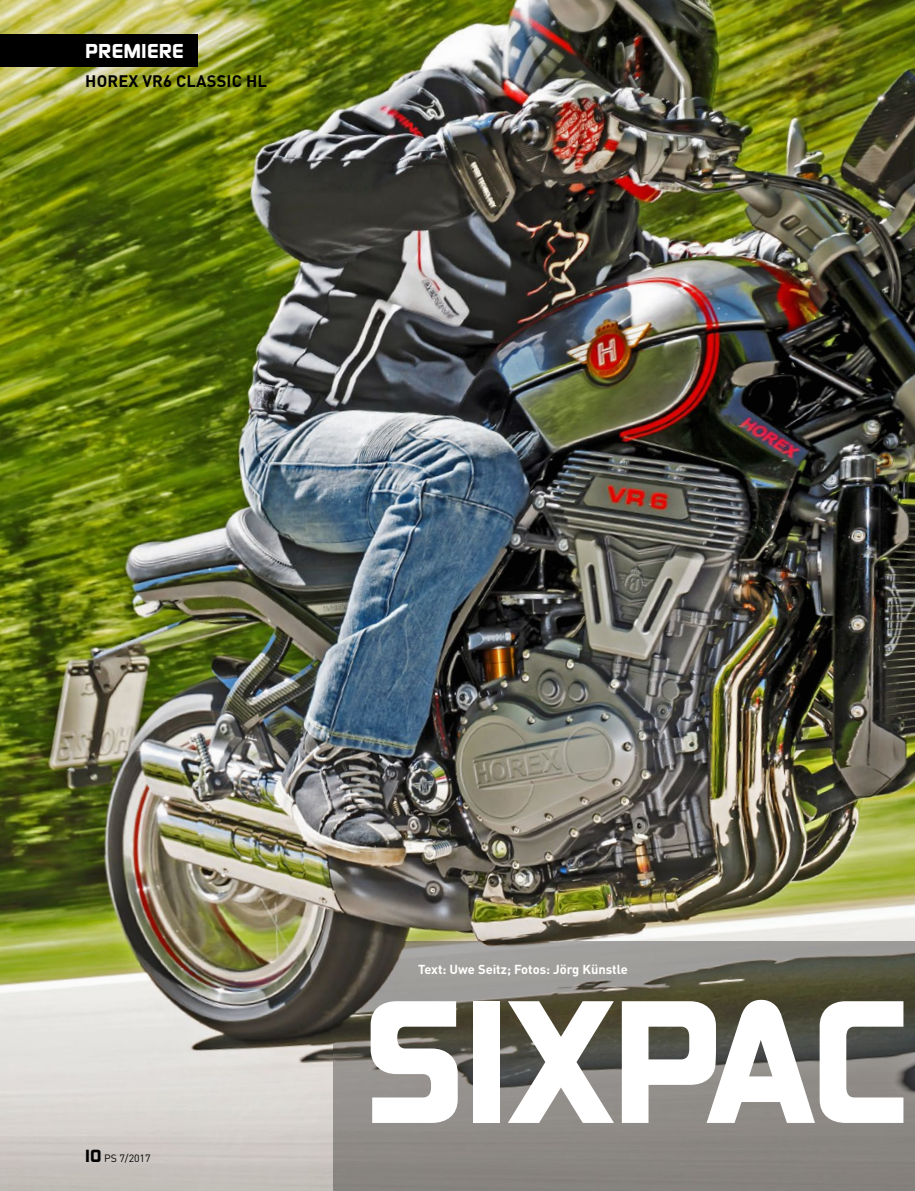
<style>
.page{position:relative;width:915px;height:1191px;background:#fff}
.page>*{position:absolute;margin:0;border:0;box-sizing:border-box;transform-origin:0 0}
.t1{font:900 156px "Sol Pro";letter-spacing:-.02em;color:#fff}
.t2{font:900 18px "Sol Pro";letter-spacing:.01em;color:#fff}
.t3{font:700 16.5px "DIN Pro";letter-spacing:.01em;color:#000}
.t4{font:700 12.9px "DIN Pro";color:#fff}
.t5{font:10.5px "DIN Pro";color:#000}
.s1{font-family:"Sol Pro";font-weight:900;font-size:15.75px}
</style>
<div class="page">
<img style="left:0;top:0;width:914px;height:1191px">
<img style="left:333px;top:941px;width:581px;height:250px">
<div style="left:0;top:35px;width:197px;height:32px;background:#000"></div>
<h2 class="t2" style="left:85px;top:38px;width:100px">PREMIERE</h2>
<p class="t3" style="left:85px;top:67px;width:183px">HOREX VR6 CLASSIC HL</p>
<p class="t5" style="left:85px;top:1149px;width:67px"><span class="s1">10</span> PS 7/2017</p>
<p class="t4" style="left:418px;top:958px;width:211px">Text: Uwe Seitz; Fotos: Jörg Künstle</p>
<h1 class="t1" style="left:362px;top:957px;width:548px">SIXPAC</h1>
</div>
